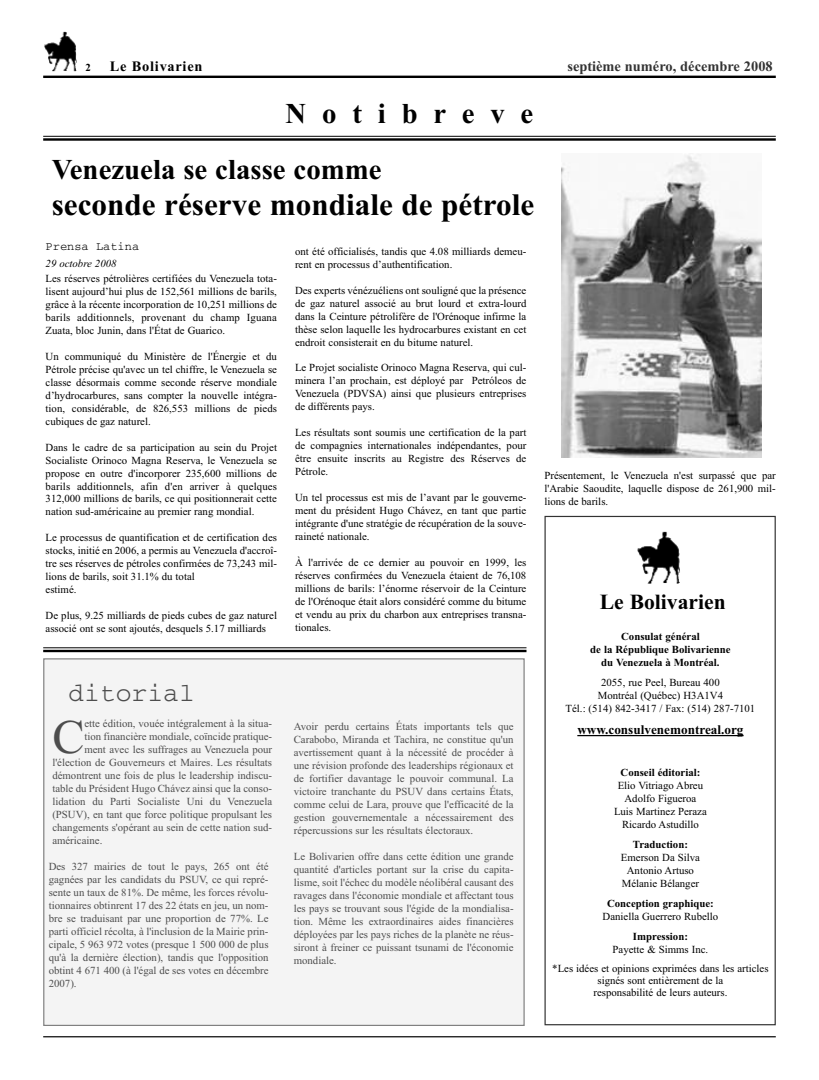
<style>
.page{position:relative;width:819px;height:1080px;background:#fff}
.page>*{position:absolute;margin:0;border:0;box-sizing:border-box;transform-origin:0 0}
.t1{font:48.2px "Times New Roman";color:#4d4d4d}
.t2{font:700 31.2px "Times New Roman";color:#000}
.t3{font:700 28.8px "Times New Roman";color:#000}
.t4{font:700 28.8px "Times New Roman";letter-spacing:.55em;color:#000}
.t5{font:26.4px "Courier";color:#4d4d4d}
.t6{font:700 21.6px "Times New Roman";color:#000}
.t7{font:700 14.4px "Times New Roman";color:#333}
.t8{font:700 14.4px "Times New Roman";letter-spacing:.05em;color:#000}
.t9{font:700 13.2px "Times New Roman";color:#000}
.t10{font:12px "Courier";color:#000}
.t11{font:10.8px/13px "Times New Roman";color:#000;text-align:justify}
.t12{font:10.8px/13px "Times New Roman";color:#4d4d4d;text-align:justify}
.t13{font:700 10.8px/13px "Times New Roman";color:#000;text-align:center}
.t14{font:italic 10.8px "Times New Roman";color:#000}
</style>
<div class="page">
<div style="left:544px;top:516px;width:232px;height:509px;border:1px solid #333"></div>
<div style="left:44px;top:659px;width:479px;height:366px;background:#f4f4f4"></div>
<img style="left:44px;top:31px;width:33px;height:41px">
<hr style="left:43px;top:76px;width:733px;height:2px;background:#000">
<hr style="left:577px;top:735px;width:167px;height:1px;background:#000">
<hr style="left:43px;top:1036px;width:733px;height:1px;background:#000">
<hr style="left:43px;top:136px;width:733px;height:1px;background:#000">
<hr style="left:43px;top:138px;width:733px;height:3px;background:#000">
<img style="left:637px;top:531px;width:43px;height:53px">
<hr style="left:43px;top:647px;width:483px;height:1px;background:#000">
<hr style="left:43px;top:650px;width:483px;height:2px;background:#000">
<img style="left:561px;top:154px;width:201px;height:303px">
<p class="t13" style="left:86px;top:61px;width:7px">2</p>
<h3 class="t8" style="left:110px;top:57px;width:94px">Le Bolivarien</h3>
<h3 class="t7" style="left:567px;top:58px;width:207px">septième numéro, décembre 2008</h3>
<h3 class="t4" style="left:286px;top:96px;width:249px">Notibreve</h3>
<h3 class="t3" style="left:52px;top:152px;width:331px">Venezuela se classe comme</h3>
<h2 class="t2" style="left:52px;top:186px;width:484px">seconde réserve mondiale de pétrole</h2>
<p class="t10" style="left:46px;top:243px;width:95px">Prensa Latina</p>
<p class="t14" style="left:46px;top:256px;width:72px">29 octobre 2008</p>
<p class="t11" style="left:46px;top:272px;width:233px">Les réserves pétrolières certifiées du Venezuela tota&shy;lisent aujourd’hui plus de 152,561 millions de barils, grâce à la récente incorporation de 10,251 millions de barils additionnels, provenant du champ Iguana Zuata, bloc Junin, dans l'État de Guarico.</p>
<p class="t11" style="left:46px;top:350px;width:233px">Un communiqué du Ministère de l'Énergie et du Pétrole précise qu'avec un tel chiffre, le Venezuela se classe désormais comme seconde réserve mondiale d’hydrocarbures, sans compter la nouvelle intégra&shy;tion, considérable, de 826,553 millions de pieds cubiques de gaz naturel.</p>
<p class="t11" style="left:46px;top:440px;width:233px">Dans le cadre de sa participation au sein du Projet Socialiste Orinoco Magna Reserva, le Venezuela se propose en outre d'incorporer 235,600 millions de barils additionnels, afin d'en arriver à quelques 312,000 millions de barils, ce qui positionnerait cette nation sud-américaine au premier rang mondial.</p>
<p class="t11" style="left:46px;top:531px;width:233px;text-align:left">Le processus de quantification et de certification des stocks, initié en 2006, a permis au Venezuela d'accroî&shy;tre ses réserves de pétroles confirmées de 73,243 mil&shy;lions de barils, soit 31.1% du total<br>estimé.</p>
<p class="t11" style="left:46px;top:609px;width:233px">De plus, 9.25 milliards de pieds cubes de gaz naturel associé ont se sont ajoutés, desquels 5.17 milliards</p>
<p class="t11" style="left:295px;top:245px;width:233px">ont été officialisés, tandis que 4.08 milliards demeu&shy;rent en processus d’authentification.</p>
<p class="t11" style="left:295px;top:283px;width:233px">Des experts vénézuéliens ont souligné que la présence de gaz naturel associé au brut lourd et extra-lourd dans la Ceinture pétrolifère de l'Orénoque infirme la thèse selon laquelle les hydrocarbures existant en cet endroit consisterait en du bitume naturel.</p>
<p class="t11" style="left:295px;top:361px;width:233px">Le Projet socialiste Orinoco Magna Reserva, qui cul&shy;minera l’an prochain, est déployé par Petróleos de Venezuela (PDVSA) ainsi que plusieurs entreprises de différents pays.</p>
<p class="t11" style="left:295px;top:426px;width:233px">Les résultats sont soumis une certification de la part de compagnies internationales indépendantes, pour être ensuite inscrits au Registre des Réserves de Pétrole.</p>
<p class="t11" style="left:295px;top:491px;width:233px">Un tel processus est mis de l’avant par le gouverne&shy;ment du président Hugo Chávez, en tant que partie intégrante d'une stratégie de récupération de la souve&shy;raineté nationale.</p>
<p class="t11" style="left:295px;top:556px;width:233px">À l'arrivée de ce dernier au pouvoir en 1999, les réserves confirmées du Venezuela étaient de 76,108 millions de barils: l’énorme réservoir de la Ceinture de l'Orénoque était alors considéré comme du bitume et vendu au prix du charbon aux entreprises transna&shy;tionales.</p>
<h3 class="t5" style="left:68px;top:685px;width:128px">ditorial</h3>
<h1 class="t1" style="left:52px;top:709px;width:34px">C</h1>
<p class="t12" style="left:84px;top:717px;width:189px">ette édition, vouée intégralement à la situa-</p>
<p class="t12" style="left:84px;top:730px;width:189px">tion financière mondiale, coïncide pratique-</p>
<p class="t12" style="left:84px;top:743px;width:189px">ment avec les suffrages au Venezuela pour</p>
<p class="t12" style="left:52px;top:756px;width:221px">l'élection de Gouverneurs et Maires. Les résultats</p>
<p class="t12" style="left:52px;top:769px;width:221px">démontrent une fois de plus le leadership indiscu-</p>
<p class="t12" style="left:52px;top:782px;width:221px">table du Président Hugo Chávez ainsi que la conso-</p>
<p class="t12" style="left:52px;top:795px;width:221px">lidation du Parti Socialiste Uni du Venezuela</p>
<p class="t12" style="left:52px;top:808px;width:221px">(PSUV), en tant que force politique propulsant les</p>
<p class="t12" style="left:52px;top:821px;width:221px">changements s'opérant au sein de cette nation sud-</p>
<p class="t12" style="left:52px;top:834px;width:52px">américaine.</p>
<p class="t12" style="left:49px;top:860px;width:221px">Des 327 mairies de tout le pays, 265 ont été gagnées par les candidats du PSUV, ce qui repré&shy;sente un taux de 81%. De même, les forces révolu&shy;tionnaires obtinrent 17 des 22 états en jeu, un nom&shy;bre se traduisant par une proportion de 77%. Le parti officiel récolta, à l'inclusion de la Mairie prin&shy;cipale, 5 963 972 votes (presque 1 500 000 de plus qu'à la dernière élection), tandis que l'opposition obtint 4 671 400 (à l'égal de ses votes en décembre 2007).</p>
<p class="t12" style="left:294px;top:720px;width:221px">Avoir perdu certains États importants tels que Carabobo, Miranda et Tachira, ne constitue qu'un avertissement quant à la nécessité de procéder à une révision profonde des leaderships régionaux et de fortifier davantage le pouvoir communal. La victoire tranchante du PSUV dans certains États, comme celui de Lara, prouve que l'efficacité de la gestion gouvernementale a nécessairement des répercussions sur les résultats électoraux.</p>
<p class="t12" style="left:294px;top:850px;width:221px">Le Bolivarien offre dans cette édition une grande quantité d'articles portant sur la crise du capita&shy;lisme, soit l'échec du modèle néolibéral causant des ravages dans l'économie mondiale et affectant tous les pays se trouvant sous l'égide de la mondialisa&shy;tion. Même les extraordinaires aides financières déployées par les pays riches de la planète ne réus&shy;siront à freiner ce puissant tsunami de l'économie mondiale.</p>
<p class="t11" style="left:544px;top:469px;width:233px">Présentement, le Venezuela n'est surpassé que par l'Arabie Saoudite, laquelle dispose de 261,900 mil&shy;lions de barils.</p>
<h3 class="t6" style="left:600px;top:588px;width:127px">Le Bolivarien</h3>
<p class="t13" style="left:590px;top:630px;width:142px">Consulat général<br>de la République Bolivarienne du Venezuela à Montréal.</p>
<p class="t11" style="left:566px;top:676px;width:191px;text-align:center">2055, rue Peel, Bureau 400<br>Montréal (Québec) H3A1V4<br>Tél.: (514) 842-3417 / Fax: (514) 287-7101</p>
<p class="t9" style="left:577px;top:722px;width:168px">www.consulvenemontreal.org</p>
<p class="t13" style="left:621px;top:765px;width:81px">Conseil éditorial:</p>
<p class="t11" style="left:614px;top:778px;width:94px;text-align:center">Elio Vitriago Abreu<br>Adolfo Figueroa<br>Luis Martinez Peraza<br>Ricardo Astudillo</p>
<p class="t13" style="left:633px;top:837px;width:57px">Traduction:</p>
<p class="t11" style="left:621px;top:850px;width:81px;text-align:center">Emerson Da Silva<br>Antonio Artuso<br>Mélanie Bélanger</p>
<p class="t13" style="left:607px;top:897px;width:108px">Conception graphique:</p>
<p class="t11" style="left:603px;top:909px;width:117px">Daniella Guerrero Rubello</p>
<p class="t13" style="left:633px;top:930px;width:57px">Impression:</p>
<p class="t11" style="left:552px;top:939px;width:218px;line-height:19.2px;text-align:center">Payette &amp; Simms Inc.<br>*Les idées et opinions exprimées dans les articles</p>
<p class="t11" style="left:593px;top:974px;width:135px;line-height:12px;text-align:center">signés sont entièrement de la responsabilité de leurs auteurs.</p>
</div>
